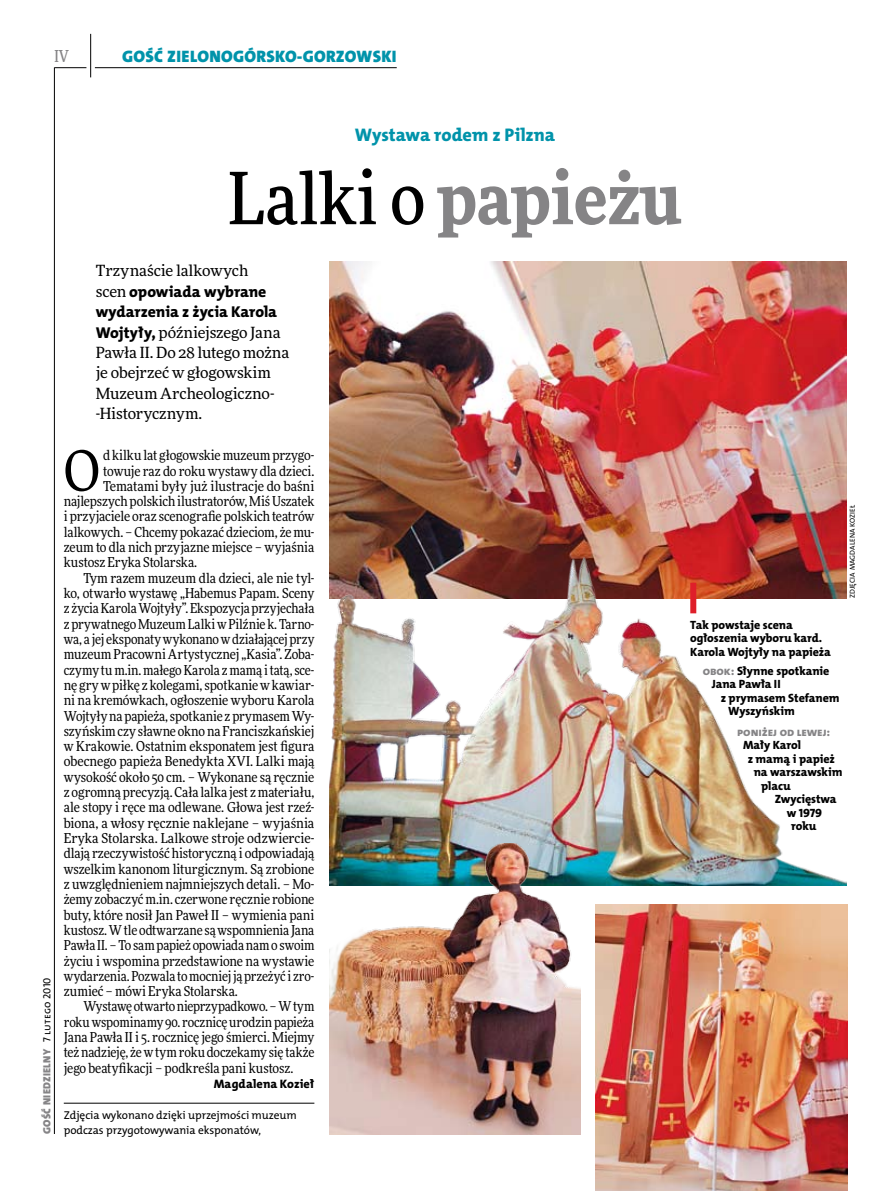
<style>
.page{position:relative;width:893px;height:1191px;background:#fff}
.page>*{position:absolute;margin:0;border:0;box-sizing:border-box;transform-origin:0 0}
.t1{font:900 72px "Freeday Narrow";color:#858486}
.t2{font:55.95px "Freeday Narrow News";color:#000}
.t3{font:18.3px "The Mix HP8 Ex Bld";color:#0093aa}
.t4{font:16.65px "The Mix HP9 Blk";letter-spacing:.02em;color:#0093aa}
.t5{font:500 16.5px "Freeday Narrow";color:#858486;scale:.9 1}
.t6{font:15.75px/20.4px "The Mix HP8 Ex Bld";letter-spacing:.005em;color:#000}
.t7{font:15.45px/20.4px "Freeday News";letter-spacing:-.01em;color:#000}
.t8{font:13.65px "Freeday Narrow News";letter-spacing:-.01em;color:#000}
.t9{font:12.3px "The Mix HP8 Ex Bld";letter-spacing:.015em;color:#000}
.t10{font:12px/13.5px "The Mix HP8 Ex Bld";letter-spacing:-.005em;color:#000}
.t11{font:12px "The Mix HP8 Ex Bld";letter-spacing:-.005em;color:#858486}
.t12{font:11.4px/15.3px "The Mix HP5 Plain";letter-spacing:-.005em;color:#000}
.t13{font:10.5px "The Mix HP9 Blk";letter-spacing:.025em;color:#858486}
.t14{font:7.2px "The Mix HP5 Plain";letter-spacing:.015em;color:#000}
.s1{font-family:"The Mix HP5 Plain";color:#000}
.s2{font-weight:500;color:#000}
.s3{font-family:"Freeday News";font-size:15.45px}
.s4{font-family:"The Mix HP8 Ex Bld";font-size:15.75px}
.s5{color:#858486}
</style>
<div class="page">
<hr style="left:54px;top:67px;width:1px;height:1067px;background:#000">
<hr style="left:90px;top:34px;width:1px;height:43px;background:#000">
<hr style="left:54px;top:67px;width:32px;height:1px;background:#000">
<hr style="left:95px;top:67px;width:302px;height:1px;background:#000">
<hr style="left:64px;top:1103px;width:250px;height:1px;background:#000">
<img style="left:330px;top:261px;width:516px;height:282px">
<img style="left:330px;top:543px;width:516px;height:343px">
<img style="left:330px;top:843px;width:250px;height:291px">
<img style="left:596px;top:904px;width:251px;height:287px">
<p class="t5" style="left:54px;top:46px;width:17px">IV</p>
<p class="t4" style="left:122px;top:46px;width:276px">GOŚĆ ZIELONOGÓRSKO-GORZOWSKI</p>
<p class="t13" style="left:40px;top:1134px;width:158px;rotate:-90deg">GOŚĆ NIEDZIELNY <span class="s1">7 lutego 2010</span></p>
<h3 class="t3" style="left:355px;top:123px;width:202px">Wystawa rodem z Pilzna</h3>
<h1 class="t1" style="left:228px;top:151px;width:456px"><span class="s2">Lalki o</span> papieżu</h1>
<p class="t7" style="left:96px;top:260px;width:154px">Trzynaście lalkowych</p>
<p class="t6" style="left:96px;top:281px;width:183px"><span class="s3">scen</span> opowiada wybrane wydarzenia z życia Karola</p>
<p class="t7" style="left:96px;top:321px;width:195px"><span class="s4">Wojtyły,</span> późniejszego Jana<br>Pawła II. Do 28 lutego można je obejrzeć w głogowskim<br>Muzeum Archeologiczno--Historycznym.</p>
<h2 class="t2" style="left:64px;top:436px;width:38px">O</h2>
<p class="t8" style="left:103px;top:447px;width:213px">d kilku lat głogowskie muzeum przygo-</p>
<p class="t8" style="left:103px;top:462px;width:213px">towuje raz do roku wystawy dla dzieci.</p>
<p class="t8" style="left:103px;top:477px;width:213px">Tematami były już ilustracje do baśni</p>
<p class="t8" style="left:64px;top:493px;width:252px">najlepszych polskich ilustratorów, Miś Uszatek</p>
<p class="t8" style="left:64px;top:508px;width:252px">i przyjaciele oraz scenografie polskich teatrów</p>
<p class="t8" style="left:64px;top:523px;width:252px">lalkowych. – Chcemy pokazać dzieciom, żemu-</p>
<p class="t8" style="left:64px;top:539px;width:252px">zeum to dla nich przyjazne miejsce – wyjaśnia</p>
<p class="t8" style="left:64px;top:554px;width:135px">kustosz Eryka Stolarska.</p>
<p class="t8" style="left:83px;top:569px;width:233px">Tym razem muzeum dla dzieci, ale nie tyl-</p>
<p class="t8" style="left:64px;top:585px;width:252px">ko, otwarło wystawę „Habemus Papam. Sceny</p>
<p class="t8" style="left:64px;top:600px;width:252px">z życia Karola Wojtyły”. Ekspozycja przyjechała</p>
<p class="t8" style="left:64px;top:615px;width:252px">z prywatnego Muzeum Lalki wPilźnie k. Tarno-</p>
<p class="t8" style="left:64px;top:630px;width:252px">wa, a jej eksponaty wykonano wdziałającej przy</p>
<p class="t8" style="left:64px;top:646px;width:252px">muzeum Pracowni Artystycznej „Kasia”. Zoba-</p>
<p class="t8" style="left:64px;top:661px;width:252px">czymy tum.in. małego Karola zmamą itatą, sce-</p>
<p class="t8" style="left:64px;top:676px;width:252px">nę gry w piłkę z kolegami, spotkanie w kawiar-</p>
<p class="t8" style="left:64px;top:692px;width:252px">ni na kremówkach, ogłoszenie wyboru Karola</p>
<p class="t8" style="left:64px;top:707px;width:252px">Wojtyły na papieża, spotkanie z prymasem Wy-</p>
<p class="t8" style="left:64px;top:722px;width:252px">szyńskim czy sławne okno na Franciszkańskiej</p>
<p class="t8" style="left:64px;top:738px;width:252px">w Krakowie. Ostatnim eksponatem jest figura</p>
<p class="t8" style="left:64px;top:753px;width:252px">obecnego papieża Benedykta XVI. Lalki mają</p>
<p class="t8" style="left:64px;top:768px;width:252px">wysokość około 50 cm. – Wykonane są ręcznie</p>
<p class="t8" style="left:64px;top:784px;width:252px">z ogromną precyzją. Cała lalka jest zmateriału,</p>
<p class="t8" style="left:64px;top:799px;width:252px">ale stopy i ręce ma odlewane. Głowa jest rzeź-</p>
<p class="t8" style="left:64px;top:814px;width:252px">biona, a włosy ręcznie naklejane – wyjaśnia</p>
<p class="t8" style="left:64px;top:829px;width:252px">Eryka Stolarska. Lalkowe stroje odzwiercie-</p>
<p class="t8" style="left:64px;top:845px;width:252px">dlają rzeczywistość historyczną i odpowiadają</p>
<p class="t8" style="left:64px;top:860px;width:252px">wszelkim kanonom liturgicznym. Są zrobione</p>
<p class="t8" style="left:64px;top:875px;width:252px">z uwzględnieniem najmniejszych detali. – Mo-</p>
<p class="t8" style="left:64px;top:891px;width:252px">żemy zobaczyć m.in. czerwone ręcznie robione</p>
<p class="t8" style="left:64px;top:906px;width:252px">buty, które nosił Jan Paweł II – wymienia pani</p>
<p class="t8" style="left:64px;top:921px;width:252px">kustosz. Wtle odtwarzane sąwspomnienia Jana</p>
<p class="t8" style="left:64px;top:937px;width:252px">Pawła II. – To sam papież opowiada nam o swoim</p>
<p class="t8" style="left:64px;top:952px;width:252px">życiu i wspomina przedstawione na wystawie</p>
<p class="t8" style="left:64px;top:967px;width:252px">wydarzenia. Pozwala tomocniej ją przeżyć i zro-</p>
<p class="t8" style="left:64px;top:983px;width:176px">zumieć – mówi Eryka Stolarska.</p>
<p class="t8" style="left:83px;top:998px;width:233px">Wystawę otwarto nieprzypadkowo. – Wtym</p>
<p class="t8" style="left:64px;top:1013px;width:252px">roku wspominamy 90. rocznicę urodzin papieża</p>
<p class="t8" style="left:64px;top:1028px;width:252px">Jana Pawła II i 5. rocznicę jego śmierci. Miejmy</p>
<p class="t8" style="left:64px;top:1044px;width:252px">też nadzieję, żewtym roku doczekamy się także</p>
<p class="t8" style="left:64px;top:1059px;width:231px">jego beatyfikacji – podkreśla pani kustosz.</p>
<p class="t9" style="left:214px;top:1076px;width:102px">Magdalena Kozieł</p>
<p class="t12" style="left:64px;top:1107px;width:235px">Zdjęcia wykonano dzięki uprzejmości muzeum podczas przygotowywania eksponatów,</p>
<p class="t14" style="left:848px;top:598px;width:95px;rotate:-90deg">zdjęcia Magdalena Kozieł</p>
<p class="t10" style="left:690px;top:618px;width:142px">Tak powstaje scena ogłoszenia wyboru kard.<br>Karola Wojtyły na papieża</p>
<p class="t10" style="left:712px;top:664px;width:119px;text-indent:-9px"><span class="s5">obok:</span> Słynne spotkanie<br>Jana Pawła II</p>
<p class="t10" style="left:728px;top:691px;width:113px;text-indent:-8px">z prymasem Stefanem<br>Wyszyńskim</p>
<p class="t11" style="left:737px;top:724px;width:95px">poniżej od lewej:</p>
<p class="t10" style="left:743px;top:738px;width:60px">Mały Karol</p>
<p class="t10" style="left:748px;top:752px;width:89px">z mamą i papież</p>
<p class="t10" style="left:754px;top:765px;width:90px">na warszawskim</p>
<p class="t10" style="left:761px;top:779px;width:31px">placu</p>
<p class="t10" style="left:775px;top:792px;width:63px">Zwycięstwa</p>
<p class="t10" style="left:787px;top:806px;width:37px">w 1979</p>
<p class="t10" style="left:791px;top:819px;width:27px">roku</p>
</div>
